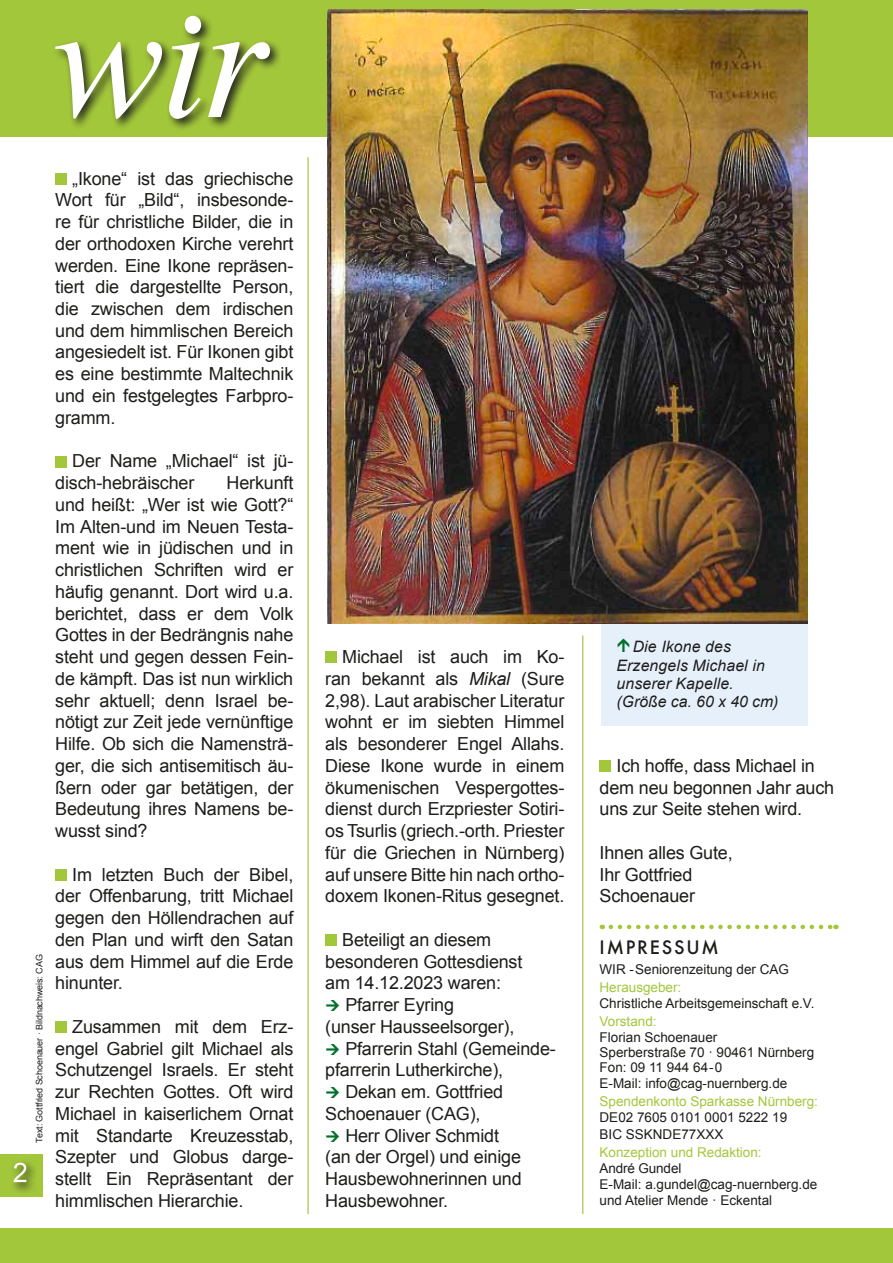
<style>
.page{position:relative;width:893px;height:1263px;background:#fff}
.page>*{position:absolute;margin:0;border:0;box-sizing:border-box;transform-origin:0 0}
.t1{font:18px/21.8px "Arial";letter-spacing:-.01em;color:#1d1d1b;text-align:justify}
.t2{font:500 18px "Futura";letter-spacing:.1em;color:#1d1d1b}
.t3{font:italic 15.75px/18px "Arial";letter-spacing:.01em;color:#1d1d1b}
.t4{font:13.5px/15.5px "Arial";color:#1d1d1b}
.t5{font:13.5px "Arial";color:#a3c73b}
.t6{font:9px "Arial";letter-spacing:-.01em;color:#1d1d1b}
.s1{font-style:italic}
</style>
<div class="page">
<div style="left:601px;top:584px;width:207px;height:142px;background:#e6f0fb"></div>
<div style="left:0;top:0;width:893px;height:136px;background:#a3c73b"></div>
<div style="left:0;top:1229px;width:893px;height:34px;background:#a3c73b"></div>
<div style="left:181px;top:12px;width:32px;height:34px;background:#1d1d1b;opacity:.9"></div>
<svg style="left:185px;top:16px;width:16px;height:18px"></svg>
<div style="left:52px;top:38px;width:230px;height:93px;background:#1d1d1b;opacity:.9"></div>
<svg style="left:55px;top:42px;width:215px;height:77px"></svg>
<svg style="left:611px;top:925px;width:225px;height:4px"></svg>
<div style="left:55px;top:173px;width:12px;height:11px;background:#a3c73b"></div>
<div style="left:55px;top:456px;width:12px;height:11px;background:#a3c73b"></div>
<div style="left:55px;top:869px;width:12px;height:12px;background:#a3c73b"></div>
<div style="left:55px;top:1021px;width:12px;height:12px;background:#a3c73b"></div>
<hr style="left:582px;top:636px;width:1px;height:578px;background:#b8d267">
<div style="left:0;top:1154px;width:43px;height:42px;background:#a3c73b"></div>
<svg style="left:13px;top:1161px;width:22px;height:31px"></svg>
<svg style="left:14px;top:1163px;width:12px;height:19px"></svg>
<div style="left:600px;top:760px;width:11px;height:12px;background:#a3c73b"></div>
<hr style="left:307px;top:157px;width:2px;height:1057px;background:#b8d267">
<img style="left:327px;top:9px;width:481px;height:614px">
<div style="left:325px;top:652px;width:12px;height:11px;background:#a3c73b"></div>
<div style="left:325px;top:934px;width:12px;height:12px;background:#a3c73b"></div>
<p class="t6" style="left:33px;top:1142px;width:190px;rotate:-90deg">Text: Gottfried Schoenauer · Bildnachweis: CAG</p>
<p class="t1" style="left:55px;top:167px;width:240px;text-indent:17px">„Ikone“ ist das griechische Wort für „Bild“, insbesonde&shy;re für christliche Bilder, die in der orthodoxen Kirche verehrt werden. Eine Ikone repräsen&shy;tiert die dargestellte Person, die zwischen dem irdischen und dem himmlischen Bereich angesiedelt ist. Für Ikonen gibt es eine bestimmte Maltechnik und ein festgelegtes Farbpro&shy;gramm.</p>
<p class="t1" style="left:55px;top:450px;width:240px;text-indent:17px">Der Name „Michael“ ist jü&shy;disch-hebräischer</p>
<p class="t1" style="left:55px;top:472px;width:240px;text-indent:171px">Herkunft und heißt: „Wer ist wie Gott?“ Im Alten-und im Neuen Testa&shy;ment wie in jüdischen und in christlichen Schriften wird er häufig genannt. Dort wird u.a. berichtet, dass er dem Volk Gottes in der Bedrängnis nahe steht und gegen dessen Fein&shy;de kämpft. Das ist nun wirklich sehr aktuell; denn Israel be&shy;nötigt zur Zeit jede vernünftige Hilfe. Ob sich die Namensträ&shy;ger, die sich antisemitisch äu&shy;ßern oder gar betätigen, der Bedeutung ihres Namens be&shy;wusst sind?</p>
<p class="t1" style="left:55px;top:863px;width:240px;text-indent:17px">Im letzten Buch der Bibel, der Offenbarung, tritt Michael gegen den Höllendrachen auf den Plan und wirft den Satan aus dem Himmel auf die Erde hinunter.</p>
<p class="t1" style="left:55px;top:1016px;width:240px;text-indent:17px">Zusammen mit dem Erz&shy;engel Gabriel gilt Michael als Schutzengel Israels. Er steht zur Rechten Gottes. Oft wird Michael in kaiserlichem Ornat mit Standarte Kreuzesstab, Szepter und Globus darge&shy;stellt Ein Repräsentant der himmlischen Hierarchie.</p>
<p class="t1" style="left:325px;top:646px;width:241px;text-indent:17px">Michael ist auch im Ko&shy;ran bekannt als <span class="s1">Mikal</span> (Sure 2,98). Laut arabischer Literatur wohnt er im siebten Himmel als besonderer Engel Allahs.<br>Diese Ikone wurde in einem ökumenischen Vespergottes&shy;dienst durch Erzpriester Sotiri&shy;os Tsurlis (griech.-orth. Priester für die Griechen in Nürnberg) auf unsere Bitte hin nach ortho&shy;doxem Ikonen-Ritus gesegnet.</p>
<p class="t1" style="left:342px;top:929px;width:150px">Beteiligt an diesem</p>
<p class="t1" style="left:325px;top:950px;width:199px">besonderen Gottesdienst</p>
<p class="t1" style="left:325px;top:972px;width:177px">am 14.12.2023 waren:</p>
<p class="t1" style="left:345px;top:994px;width:110px">Pfarrer Eyring</p>
<p class="t1" style="left:325px;top:1016px;width:191px">(unser Hausseelsorger),</p>
<p class="t1" style="left:345px;top:1037px;width:212px">Pfarrerin Stahl (Gemeinde-</p>
<p class="t1" style="left:325px;top:1059px;width:179px">pfarrerin Lutherkirche),</p>
<p class="t1" style="left:345px;top:1081px;width:159px">Dekan em. Gottfried</p>
<p class="t1" style="left:325px;top:1103px;width:157px">Schoenauer (CAG),</p>
<p class="t1" style="left:345px;top:1124px;width:155px">Herr Oliver Schmidt</p>
<p class="t1" style="left:325px;top:1146px;width:197px">(an der Orgel) und einige</p>
<p class="t1" style="left:325px;top:1168px;width:198px">Hausbewohnerinnen und</p>
<p class="t1" style="left:325px;top:1190px;width:124px">Hausbewohner.</p>
<p class="t3" style="left:617px;top:638px;width:163px;text-indent:16px">Die Ikone des<br>Erzengels Michael in unserer Kapelle. (Größe ca. 60 x 40 cm)</p>
<p class="t1" style="left:600px;top:755px;width:236px;text-align:left;text-indent:17px">Ich hoffe, dass Michael in dem neu begonnen Jahr auch uns zur Seite stehen wird.</p>
<p class="t1" style="left:600px;top:842px;width:135px;text-align:left">Ihnen alles Gute,<br>Ihr Gottfried<br>Schoenauer</p>
<p class="t2" style="left:600px;top:935px;width:121px">IMPRESSUM</p>
<p class="t4" style="left:600px;top:961px;width:191px">WIR - Seniorenzeitung der CAG</p>
<p class="t5" style="left:600px;top:978px;width:83px">Herausgeber:</p>
<p class="t4" style="left:600px;top:995px;width:216px">Christliche Arbeitsgemeinschaft e.V.</p>
<p class="t5" style="left:600px;top:1012px;width:59px">Vorstand:</p>
<p class="t4" style="left:600px;top:1030px;width:216px">Florian Schoenauer<br>Sperberstraße 70 · 90461 Nürnberg<br>Fon: 09 11 944 64 - 0<br>E-Mail: info@cag-nuernberg.de</p>
<p class="t5" style="left:600px;top:1092px;width:220px">Spendenkonto Sparkasse Nürnberg:</p>
<p class="t4" style="left:600px;top:1110px;width:189px;line-height:16.2px">DE02 7605 0101 0001 5222 19<br>BIC SSKNDE77XXX</p>
<p class="t5" style="left:600px;top:1143px;width:164px">Konzeption und Redaktion:</p>
<p class="t4" style="left:600px;top:1160px;width:219px;line-height:16.2px">André Gundel<br>E-Mail: a.gundel@cag-nuernberg.de und Atelier Mende · Eckental</p>
</div>
